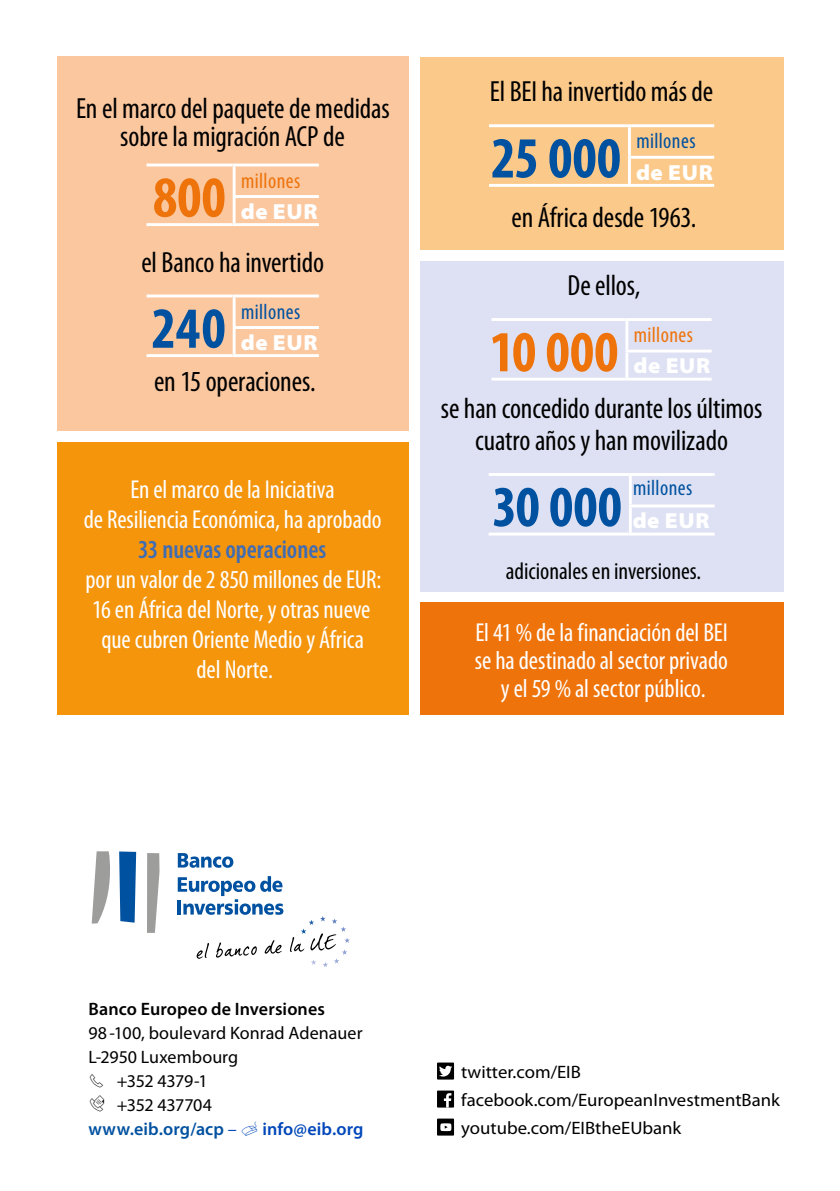
<style>
.page{position:relative;width:840px;height:1191px;background:#fff}
.page>*{position:absolute;margin:0;border:0;box-sizing:border-box;transform-origin:0 0}
.t1{font:700 condensed 58.4px "Myriad Pro";color:#0051a0}
.t2{font:700 condensed 58.4px "Myriad Pro";color:#ee730b}
.t3{font:condensed 29.2px/28px "Myriad Pro";letter-spacing:-.005em;color:#000;text-align:center}
.t4{font:condensed 26px/30px "Myriad Pro";letter-spacing:-.005em;color:#fff;text-align:center}
.t5{font:600 condensed 26px "Myriad Pro";color:#406cb3}
.t6{font:condensed 24px "Myriad Pro";color:#000}
.t7{font:900 semi-expanded 21.8px "Myriad Pro";letter-spacing:.03em;color:#fff}
.t8{font:condensed 21.8px "Myriad Pro";letter-spacing:.02em;color:#0051a0}
.t9{font:condensed 21.8px "Myriad Pro";letter-spacing:.02em;color:#ee730b}
.t10{font:18px/28px "Myriad Pro";color:#000;scale:1.04 1}
.t11{font:18px/24px "Myriad Pro";color:#000}
.t12{font:600 18px "Myriad Pro";letter-spacing:.005em;color:#000}
.t13{font:600 18px "Myriad Pro";letter-spacing:.005em;color:#0051a0}
.t14{font:600 18px "Myriad Pro";letter-spacing:.005em;color:#0047ba}
.t15{font:18px "Myriad Pro";letter-spacing:-.02em;color:#000}
.s1{font-weight:400;color:#0047ba}
</style>
<div class="page">
<div style="left:437px;top:1062px;width:17px;height:17px;background:#000"></div>
<svg style="left:439px;top:1065px;width:13px;height:11px"></svg>
<div style="left:437px;top:1090px;width:17px;height:17px;background:#000"></div>
<svg style="left:443px;top:1093px;width:8px;height:14px"></svg>
<div style="left:437px;top:1118px;width:17px;height:17px;background:#000"></div>
<svg style="left:440px;top:1123px;width:11px;height:8px"></svg>
<svg style="left:196px;top:943px;width:13px;height:15px"></svg>
<svg style="left:216px;top:942px;width:41px;height:15px"></svg>
<svg style="left:264px;top:940px;width:17px;height:13px"></svg>
<svg style="left:178px;top:853px;width:55px;height:14px"></svg>
<svg style="left:178px;top:876px;width:105px;height:38px"></svg>
<svg style="left:92px;top:851px;width:18px;height:72px"></svg>
<svg style="left:119px;top:851px;width:17px;height:71px"></svg>
<svg style="left:147px;top:853px;width:12px;height:80px"></svg>
<svg style="left:290px;top:916px;width:59px;height:51px"></svg>
<div style="left:57px;top:57px;width:351px;height:374px;background:#fac79f"></div>
<hr style="left:232px;top:163px;width:87px;height:3px;background:#fff">
<hr style="left:232px;top:166px;width:3px;height:29px;background:#fff">
<hr style="left:232px;top:195px;width:87px;height:3px;background:#fff">
<hr style="left:232px;top:198px;width:3px;height:25px;background:#fff">
<hr style="left:232px;top:223px;width:87px;height:3px;background:#fff">
<hr style="left:146px;top:163px;width:86px;height:3px;background:#fff">
<hr style="left:146px;top:223px;width:86px;height:3px;background:#fff">
<hr style="left:232px;top:294px;width:87px;height:3px;background:#fff">
<hr style="left:232px;top:297px;width:3px;height:29px;background:#fff">
<hr style="left:232px;top:326px;width:87px;height:3px;background:#fff">
<hr style="left:232px;top:329px;width:3px;height:25px;background:#fff">
<hr style="left:232px;top:354px;width:87px;height:3px;background:#fff">
<hr style="left:146px;top:294px;width:86px;height:3px;background:#fff">
<hr style="left:146px;top:354px;width:86px;height:3px;background:#fff">
<div style="left:420px;top:261px;width:362px;height:330px;background:#dee1f3"></div>
<hr style="left:625px;top:318px;width:86px;height:3px;background:#fff">
<hr style="left:625px;top:321px;width:3px;height:28px;background:#fff">
<hr style="left:625px;top:349px;width:86px;height:3px;background:#fff">
<hr style="left:625px;top:352px;width:3px;height:26px;background:#fff">
<hr style="left:625px;top:378px;width:86px;height:2px;background:#fff">
<hr style="left:491px;top:318px;width:134px;height:3px;background:#fff">
<hr style="left:491px;top:378px;width:134px;height:2px;background:#fff">
<hr style="left:628px;top:473px;width:86px;height:3px;background:#fff">
<hr style="left:628px;top:476px;width:3px;height:28px;background:#fff">
<hr style="left:628px;top:504px;width:86px;height:3px;background:#fff">
<hr style="left:628px;top:507px;width:3px;height:25px;background:#fff">
<hr style="left:628px;top:532px;width:86px;height:3px;background:#fff">
<hr style="left:488px;top:473px;width:140px;height:3px;background:#fff">
<hr style="left:488px;top:532px;width:140px;height:3px;background:#fff">
<div style="left:420px;top:57px;width:362px;height:192px;background:#fbc98a"></div>
<hr style="left:627px;top:124px;width:86px;height:3px;background:#fff">
<hr style="left:627px;top:127px;width:3px;height:29px;background:#fff">
<hr style="left:627px;top:156px;width:86px;height:3px;background:#fff">
<hr style="left:627px;top:159px;width:3px;height:25px;background:#fff">
<hr style="left:627px;top:184px;width:86px;height:3px;background:#fff">
<hr style="left:488px;top:124px;width:139px;height:3px;background:#fff">
<hr style="left:488px;top:184px;width:139px;height:3px;background:#fff">
<div style="left:57px;top:442px;width:351px;height:273px;background:#f4950c"></div>
<div style="left:420px;top:602px;width:362px;height:113px;background:#ee730b"></div>
<p class="t3" style="left:76px;top:95px;width:315px">En el marco del paquete de medidas sobre la migración ACP de</p>
<h1 class="t2" style="left:153px;top:165px;width:74px">800</h1>
<p class="t9" style="left:241px;top:168px;width:61px">millones</p>
<p class="t7" style="left:240px;top:199px;width:78px">de EUR</p>
<p class="t3" style="left:141px;top:249px;width:184px">el Banco ha invertido</p>
<h1 class="t1" style="left:151px;top:296px;width:76px">240</h1>
<p class="t8" style="left:241px;top:299px;width:61px">millones</p>
<p class="t7" style="left:240px;top:330px;width:78px">de EUR</p>
<p class="t3" style="left:154px;top:368px;width:163px">en 15 operaciones.</p>
<p class="t4" style="left:84px;top:475px;width:299px">En el marco de la Iniciativa<br>de Resiliencia Económica, ha aprobado</p>
<p class="t5" style="left:138px;top:535px;width:189px">33 nuevas operaciones</p>
<p class="t4" style="left:85px;top:565px;width:297px">por un valor de 2 850 millones de EUR:<br>16 en África del Norte, y otras nueve que cubren Oriente Medio y África<br>del Norte.</p>
<p class="t3" style="left:489px;top:78px;width:225px">El BEI ha invertido más de</p>
<h1 class="t1" style="left:490px;top:126px;width:131px">25 000</h1>
<p class="t8" style="left:636px;top:129px;width:61px">millones</p>
<p class="t7" style="left:635px;top:160px;width:78px">de EUR</p>
<p class="t3" style="left:511px;top:204px;width:186px">en África desde 1963.</p>
<p class="t3" style="left:567px;top:272px;width:74px">De ellos,</p>
<h1 class="t2" style="left:489px;top:320px;width:130px">10 000</h1>
<p class="t9" style="left:633px;top:323px;width:61px">millones</p>
<p class="t7" style="left:633px;top:353px;width:78px">de EUR</p>
<p class="t3" style="left:440px;top:393px;width:323px;line-height:32px">se han concedido durante los últimos cuatro años y han movilizado</p>
<h1 class="t1" style="left:492px;top:474px;width:131px">30 000</h1>
<p class="t8" style="left:632px;top:476px;width:61px">millones</p>
<p class="t7" style="left:632px;top:508px;width:78px">de EUR</p>
<p class="t6" style="left:505px;top:558px;width:197px">adicionales en inversiones.</p>
<p class="t4" style="left:474px;top:618px;width:254px;line-height:28px">El 41 % de la financiación del BEI se ha destinado al sector privado y el 59 % al sector público.</p>
<p class="t12" style="left:88px;top:998px;width:238px">Banco Europeo de Inversiones</p>
<p class="t11" style="left:88px;top:1020px;width:275px">98-100, boulevard Konrad Adenauer<br>L-2950 Luxembourg</p>
<p class="t11" style="left:88px;top:1068px;width:121px">✓ +352 4379-1</p>
<p class="t15" style="left:117px;top:1094px;width:97px">+352 437704</p>
<p class="t13" style="left:88px;top:1118px;width:150px">www.eib.org/acp <span class="s1">–</span></p>
<p class="t14" style="left:262px;top:1118px;width:103px">info@eib.org</p>
<p class="t10" style="left:461px;top:1057px;width:308px">twitter.com/EIB facebook.com/EuropeanInvestmentBank youtube.com/EIBtheEUbank</p>
</div>
